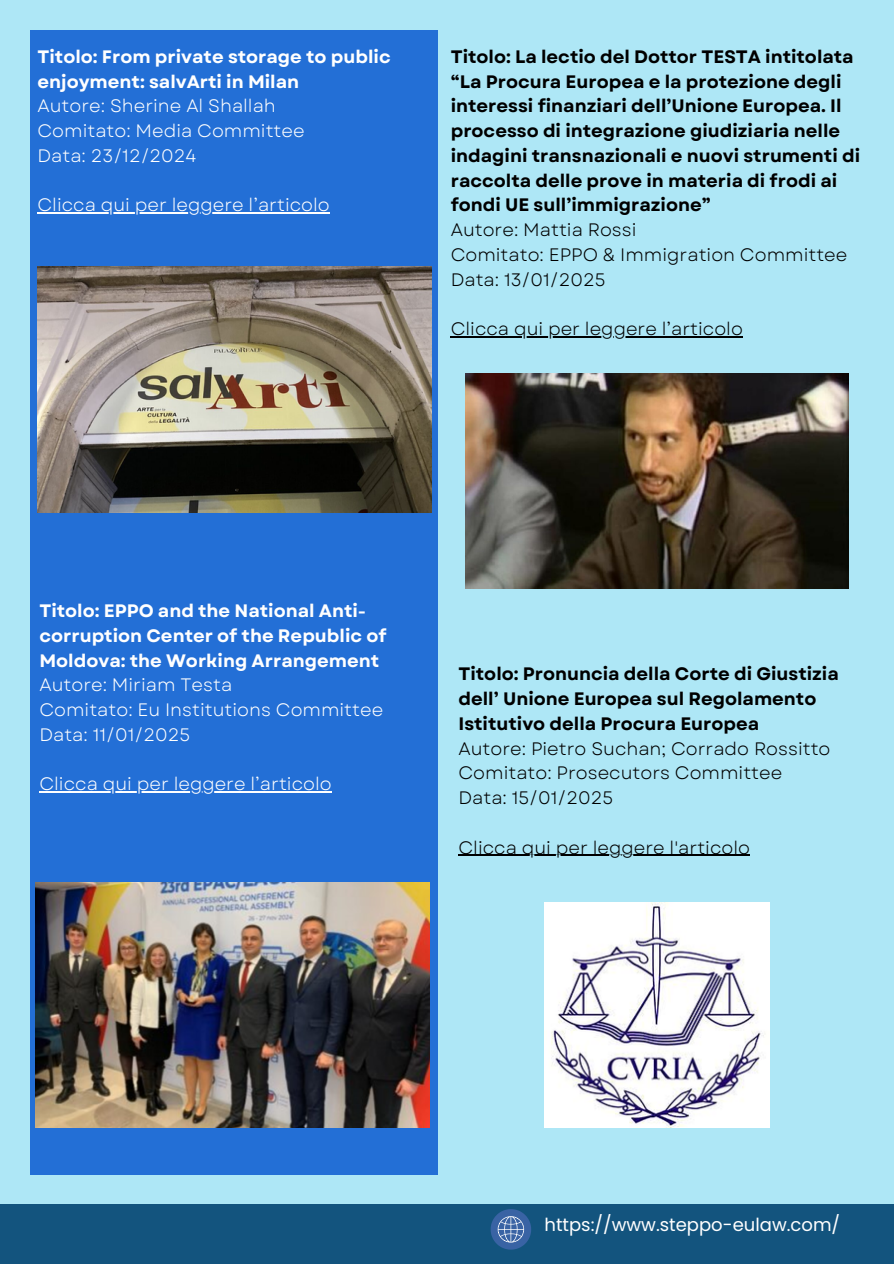
<style>
.page{position:relative;width:894px;height:1264px;background:#fff}
.page>*{position:absolute;margin:0;border:0;box-sizing:border-box;transform-origin:0 0}
.t1{font:700 18px/24.8px "Garet";color:#000}
.t2{font:18px/24.8px "Garet";color:#fff}
.t3{font:700 18px/24.8px "Garet";color:#fff}
.t4{font:18px "Garet";color:#000}
.t5{font:18px "Poppins";color:#fff}
.s1{font-weight:700}
.s2{font-weight:400}
</style>
<div class="page">
<div style="left:0;top:0;width:893px;height:1263px;background:#aee7f6"></div>
<div style="left:31px;top:30px;width:406px;height:1144px;background:#236fd6"></div>
<svg style="left:30px;top:556px;width:3px;height:619px"></svg>
<div style="left:0;top:1204px;width:893px;height:59px;background:#13547e"></div>
<svg style="left:490px;top:1209px;width:41px;height:40px"></svg>
<img style="left:35px;top:882px;width:394px;height:245px">
<img style="left:544px;top:902px;width:225px;height:225px">
<img style="left:465px;top:373px;width:383px;height:215px">
<img style="left:37px;top:266px;width:394px;height:247px">
<hr style="left:37px;top:212px;width:292px;height:2px;background:#fff">
<hr style="left:39px;top:791px;width:292px;height:1px;background:#fff">
<hr style="left:450px;top:336px;width:292px;height:1px;background:#000">
<hr style="left:458px;top:854px;width:291px;height:2px;background:#000">
<h1 class="t2" style="left:37px;top:44px;width:354px"><span class="s1">Titolo: From private storage to public enjoyment: salvArti in Milan<br></span>Autore: Sherine Al Shallah<br>Comitato: Media Committee<br>Data: 23/12/2024</h1>
<h1 class="t2" style="left:37px;top:193px;width:293px">Clicca qui per leggere l’articolo</h1>
<p class="t1" style="left:450px;top:44px;width:411px">Titolo: La lectio del Dottor TESTA intitolata “La Procura Europea e la protezione degli interessi finanziari dell’Unione Europea. Il processo di integrazione giudiziaria nelle indagini transnazionali e nuovi strumenti di raccolta delle prove in materia di frodi ai fondi UE sull’immigrazione”<br><span class="s2">Autore: Mattia Rossi<br>Comitato: EPPO &amp; Immigration Committee Data: 13/01/2025</span></p>
<p class="t4" style="left:450px;top:316px;width:293px">Clicca qui per leggere l’articolo</p>
<h1 class="t3" style="left:39px;top:598px;width:348px">Titolo: EPPO and the National Anti&shy;corruption Center of the Republic of<br>Moldova: the Working Arrangement<br><span class="s2">Autore: Miriam Testa<br>Comitato: Eu Institutions Committee<br>Data: 11/01/2025</span></h1>
<h1 class="t2" style="left:39px;top:771px;width:293px">Clicca qui per leggere l’articolo</h1>
<h1 class="t1" style="left:458px;top:661px;width:382px">Titolo: Pronuncia della Corte di Giustizia dell’ Unione Europea sul Regolamento Istitutivo della Procura Europea<br><span class="s2">Autore: Pietro Suchan; Corrado Rossitto Comitato: Prosecutors Committee<br>Data: 15/01/2025</span></h1>
<h1 class="t4" style="left:458px;top:834px;width:293px">Clicca qui per leggere l'articolo</h1>
<p class="t5" style="left:544px;top:1211px;width:297px">https://www.steppo-eulaw.com/</p>
</div>
